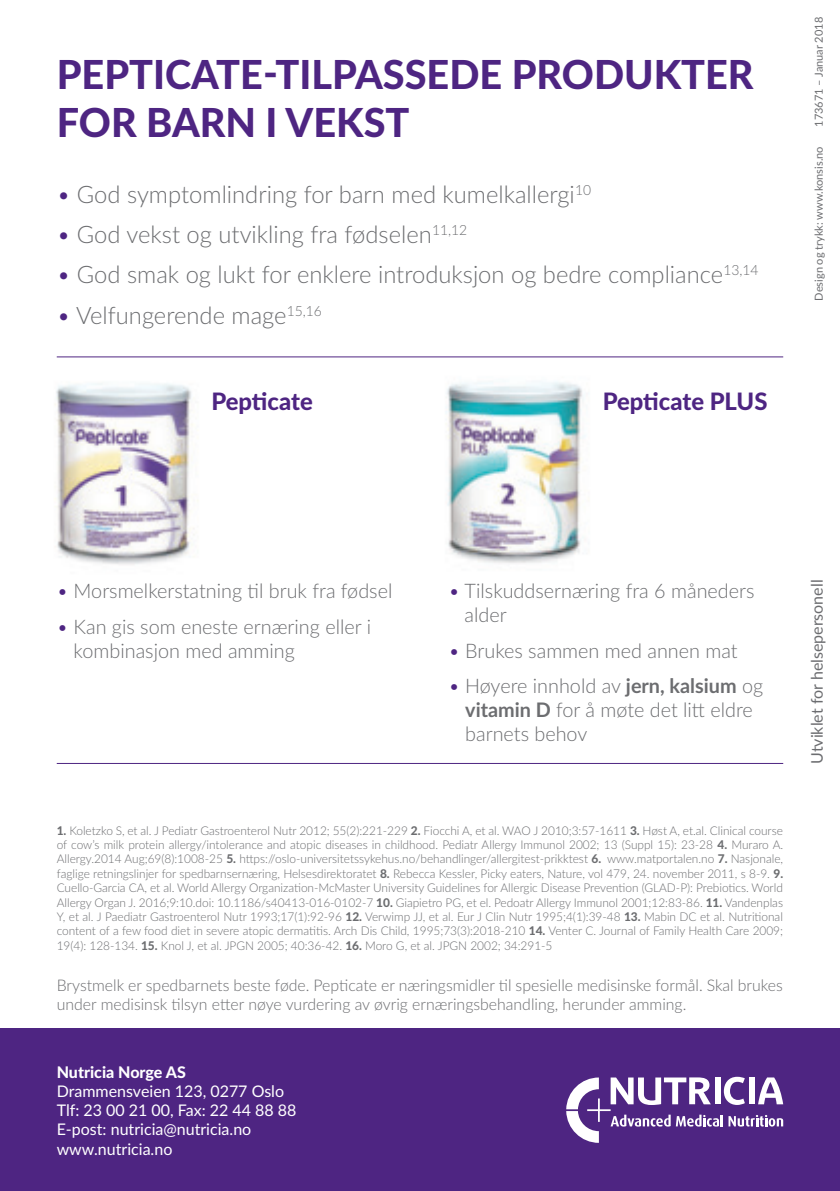
<style>
.page{position:relative;width:840px;height:1191px;background:#fff}
.page>*{position:absolute;margin:0;border:0;box-sizing:border-box;transform-origin:0 0}
.t1{font:800 40px/48px "Lato";color:#4e2582}
.t2{font:300 24px "Lato";color:#6c6d70}
.t3{font:800 24px "Lato";color:#4e2582}
.t4{font:300 20px/24px "Lato";color:#6c6d70}
.t5{font:300 16px/19.2px "Lato";color:#6c6d70}
.t6{font:16px/19.2px "Lato";color:#fff}
.t7{font:16px "Lato";color:#6c6d70}
.t8{font:800 16px "Lato";color:#fff}
.t9{font:300 12px/14.4px "Lato";color:#6c6d70;text-align:justify}
.t10{font:11px "Lato";color:#6c6d70}
.s1{color:#4e2582}
.s2{font-weight:700}
.s3{font-weight:800}
</style>
<div class="page">
<img style="left:446px;top:382px;width:139px;height:181px">
<img style="left:55px;top:383px;width:143px;height:182px">
<div style="left:0;top:1028px;width:839px;height:163px;background:#4e2582"></div>
<svg style="left:566px;top:1076px;width:216px;height:66px"></svg>
<hr style="left:57px;top:356px;width:725px;height:1px;background:#4e2582">
<hr style="left:57px;top:763px;width:725px;height:1px;background:#4e2582">
<h1 class="t1" style="left:57px;top:49px;width:698px">PEPTICATE-TILPASSEDE PRODUKTER<br>FOR BARN I VEKST</h1>
<h2 class="t2" style="left:57px;top:178px;width:535px"><span class="s1">•</span> God symptomlindring for barn med kumelkallergi<sup>10</sup></h2>
<h2 class="t2" style="left:57px;top:218px;width:412px"><span class="s1">•</span> God vekst og utvikling fra fødselen<sup>11,12</sup></h2>
<h2 class="t2" style="left:57px;top:258px;width:703px"><span class="s1">•</span> God smak og lukt for enklere introduksjon og bedre compliance<sup>13,14</sup></h2>
<h2 class="t2" style="left:57px;top:298px;width:266px"><span class="s1">•</span> Velfungerende mage<sup>15,16</sup></h2>
<h2 class="t3" style="left:211px;top:383px;width:103px">Pepticate</h2>
<h2 class="t3" style="left:602px;top:383px;width:166px">Pepticate PLUS</h2>
<p class="t10" style="left:810px;top:127px;width:111px;rotate:-90deg">173671 – Januar 2018</p>
<p class="t10" style="left:810px;top:301px;width:156px;rotate:-90deg">Design og trykk: www.konsis.no</p>
<h3 class="t4" style="left:57px;top:578px;width:337px"><span class="s1">•</span> Morsmelkerstatning til bruk fra fødsel</h3>
<h3 class="t4" style="left:74px;top:613px;width:299px;text-indent:-17px"><span class="s1">•</span> Kan gis som eneste ernæring eller i kombinasjon med amming</h3>
<h3 class="t4" style="left:464px;top:578px;width:291px;text-indent:-16px"><span class="s1">•</span> Tilskuddsernæring fra 6 måneders alder</h3>
<h3 class="t4" style="left:448px;top:637px;width:290px"><span class="s1">•</span> Brukes sammen med annen mat</h3>
<h3 class="t4" style="left:465px;top:673px;width:299px;text-indent:-17px"><span class="s1">•</span> Høyere innhold av <span class="s2">jern, kalsium</span> og <span class="s2">vitamin D</span> for å møte det litt eldre barnets behov</h3>
<p class="t9" style="left:57px;top:822px;width:727px"><span class="s3">1.</span> Koletzko S, et al. J Pediatr Gastroenterol Nutr 2012; 55(2):221-229 <span class="s3">2.</span> Fiocchi A, et al. WAO J 2010;3:57-1611 <span class="s3">3.</span> Høst A, et.al. Clinical course of cow’s milk protein allergy/intolerance and atopic diseases in childhood. Pediatr Allergy Immunol 2002; 13 (Suppl 15): 23-28 <span class="s3">4.</span> Muraro A.<br>Allergy.2014 Aug;69(8):1008-25 <span class="s3">5.</span> https://oslo-universitetssykehus.no/behandlinger/allergitest-prikktest <span class="s3">6.</span> www.matportalen.no <span class="s3">7.</span> Nasjonale, faglige retningslinjer for spedbarnsernæring, Helsesdirektoratet <span class="s3">8.</span> Rebecca Kessler, Picky eaters, Nature, vol 479, 24. november 2011, s 8-9. <span class="s3">9.<br></span>Cuello-Garcia CA, et al. World Allergy Organization-McMaster University Guidelines for Allergic Disease Prevention (GLAD-P): Prebiotics. World Allergy Organ J. 2016;9:10.doi: 10.1186/s40413-016-0102-7 <span class="s3">10.</span> Giapietro PG, et el. Pedoatr Allergy Immunol 2001;12:83-86. <span class="s3">11.</span> Vandenplas Y, et al. J Paediatr Gastroenterol Nutr 1993;17(1):92-96 <span class="s3">12.</span> Verwimp JJ, et al. Eur J Clin Nutr 1995;4(1):39-48 <span class="s3">13.</span> Mabin DC et al. Nutritional content of a few food diet in severe atopic dermatitis. Arch Dis Child, 1995;73(3):2018-210 <span class="s3">14.</span> Venter C. Journal of Family Health Care 2009; 19(4): 128-134. <span class="s3">15.</span> Knol J, et al. JPGN 2005; 40:36-42. <span class="s3">16.</span> Moro G, et al. JPGN 2002; 34:291-5</p>
<h3 class="t5" style="left:57px;top:975px;width:727px">Brystmelk er spedbarnets beste føde. Pepticate er næringsmidler til spesielle medisinske formål. Skal brukes under medisinsk tilsyn etter nøye vurdering av øvrig ernæringsbehandling, herunder amming.</h3>
<h3 class="t8" style="left:57px;top:1060px;width:130px">Nutricia Norge AS</h3>
<h3 class="t6" style="left:57px;top:1081px;width:241px">Drammensveien 123, 0277 Oslo<br>Tlf: 23 00 21 00, Fax: 22 44 88 88<br>E-post: nutricia@nutricia.no www.nutricia.no</h3>
<h3 class="t7" style="left:805px;top:764px;width:186px;rotate:-90deg">Utviklet for helsepersonell</h3>
</div>
